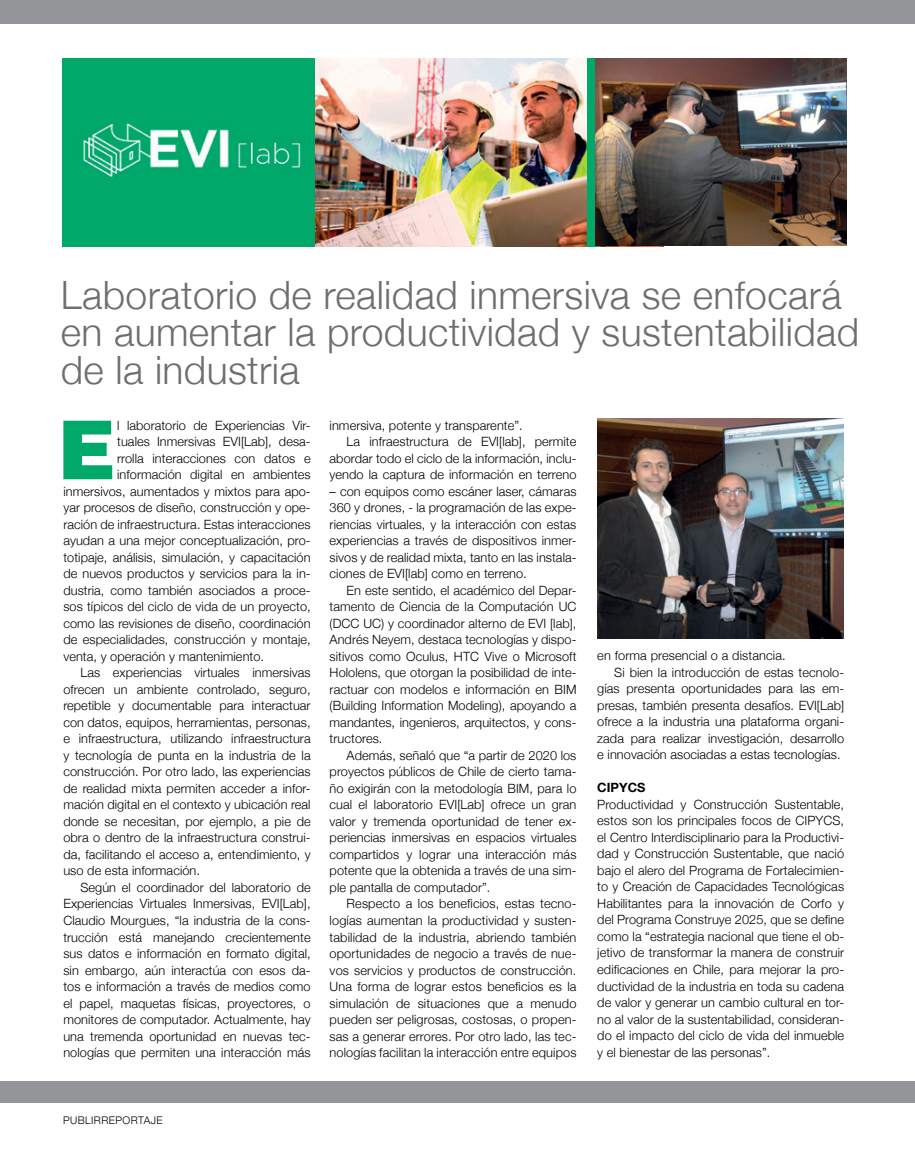
<style>
.page{position:relative;width:915px;height:1170px;background:#fff}
.page>*{position:absolute;margin:0;border:0;box-sizing:border-box;transform-origin:0 0}
.t1{font:900 82.65px "Helvetica";color:#00a869}
.t2{font:300 39px/37.5px "Helvetica Neue";letter-spacing:.01em;color:#6d6e71}
.t3{font:300 12.75px/16.5px "Helvetica Neue";letter-spacing:.005em;color:#000;text-align:justify}
.t4{font:700 12.75px "Helvetica Neue";letter-spacing:.005em;color:#000}
.t5{font:300 10.5px "Helvetica Neue";letter-spacing:.04em;color:#000}
</style>
<div class="page">
<div style="left:0;top:0;width:914px;height:24px;background:#939598"></div>
<div style="left:0;top:1080px;width:914px;height:22px;background:#939598"></div>
<img style="left:62px;top:58px;width:601px;height:188px">
<img style="left:315px;top:58px;width:272px;height:188px">
<div style="left:587px;top:58px;width:11px;height:188px;background:#00a869"></div>
<img style="left:595px;top:58px;width:251px;height:187px">
<img style="left:597px;top:418px;width:246px;height:221px">
<h2 class="t2" style="left:61px;top:273px;width:799px">Laboratorio de realidad inmersiva se enfocará en aumentar la productividad y sustentabilidad de la industria</h2>
<h1 class="t1" style="left:57px;top:400px;width:61px">E</h1>
<p class="t3" style="left:117px;top:416px;width:195px">l laboratorio de Experiencias Vir-</p>
<p class="t3" style="left:117px;top:432px;width:195px">tuales Inmersivas EVI[Lab], desa-</p>
<p class="t3" style="left:117px;top:449px;width:195px">rrolla interacciones con datos e</p>
<p class="t3" style="left:117px;top:465px;width:195px">información digital en ambientes</p>
<p class="t3" style="left:63px;top:482px;width:249px">inmersivos, aumentados y mixtos para apo-</p>
<p class="t3" style="left:63px;top:498px;width:249px">yar procesos de diseño, construcción y ope-</p>
<p class="t3" style="left:63px;top:515px;width:249px">ración de infraestructura. Estas interacciones</p>
<p class="t3" style="left:63px;top:531px;width:249px">ayudan a una mejor conceptualización, pro-</p>
<p class="t3" style="left:63px;top:548px;width:249px">totipaje, análisis, simulación, y capacitación</p>
<p class="t3" style="left:63px;top:564px;width:249px">de nuevos productos y servicios para la in-</p>
<p class="t3" style="left:63px;top:581px;width:249px">dustria, como también asociados a proce-</p>
<p class="t3" style="left:63px;top:597px;width:249px">sos típicos del ciclo de vida de un proyecto,</p>
<p class="t3" style="left:63px;top:614px;width:249px">como las revisiones de diseño, coordinación</p>
<p class="t3" style="left:63px;top:630px;width:249px">de especialidades, construcción y montaje,</p>
<p class="t3" style="left:63px;top:647px;width:202px">venta, y operación y mantenimiento.</p>
<p class="t3" style="left:80px;top:663px;width:232px">Las experiencias virtuales inmersivas</p>
<p class="t3" style="left:63px;top:680px;width:249px">ofrecen un ambiente controlado, seguro,</p>
<p class="t3" style="left:63px;top:696px;width:249px">repetible y documentable para interactuar</p>
<p class="t3" style="left:63px;top:713px;width:249px">con datos, equipos, herramientas, personas,</p>
<p class="t3" style="left:63px;top:729px;width:249px">e infraestructura, utilizando infraestructura</p>
<p class="t3" style="left:63px;top:746px;width:249px">y tecnología de punta en la industria de la</p>
<p class="t3" style="left:63px;top:762px;width:249px">construcción. Por otro lado, las experiencias</p>
<p class="t3" style="left:63px;top:779px;width:249px">de realidad mixta permiten acceder a infor-</p>
<p class="t3" style="left:63px;top:795px;width:249px">mación digital en el contexto y ubicación real</p>
<p class="t3" style="left:63px;top:812px;width:249px">donde se necesitan, por ejemplo, a pie de</p>
<p class="t3" style="left:63px;top:828px;width:249px">obra o dentro de la infraestructura construi-</p>
<p class="t3" style="left:63px;top:845px;width:249px">da, facilitando el acceso a, entendimiento, y</p>
<p class="t3" style="left:63px;top:861px;width:138px">uso de esta información.</p>
<p class="t3" style="left:80px;top:878px;width:232px">Según el coordinador del laboratorio de</p>
<p class="t3" style="left:63px;top:894px;width:249px">Experiencias Virtuales Inmersivas, EVI[Lab],</p>
<p class="t3" style="left:63px;top:911px;width:249px">Claudio Mourgues, “la industria de la cons-</p>
<p class="t3" style="left:63px;top:927px;width:249px">trucción está manejando crecientemente</p>
<p class="t3" style="left:63px;top:944px;width:249px">sus datos e información en formato digital,</p>
<p class="t3" style="left:63px;top:960px;width:249px">sin embargo, aún interactúa con esos da-</p>
<p class="t3" style="left:63px;top:977px;width:249px">tos e información a través de medios como</p>
<p class="t3" style="left:63px;top:993px;width:249px">el papel, maquetas físicas, proyectores, o</p>
<p class="t3" style="left:63px;top:1010px;width:249px">monitores de computador. Actualmente, hay</p>
<p class="t3" style="left:63px;top:1026px;width:249px">una tremenda oportunidad en nuevas tec-</p>
<p class="t3" style="left:63px;top:1043px;width:249px">nologías que permiten una interacción más</p>
<p class="t3" style="left:329px;top:416px;width:194px">inmersiva, potente y transparente”.</p>
<p class="t3" style="left:346px;top:432px;width:231px">La infraestructura de EVI[lab], permite</p>
<p class="t3" style="left:329px;top:449px;width:248px">abordar todo el ciclo de la información, inclu-</p>
<p class="t3" style="left:329px;top:465px;width:248px">yendo la captura de información en terreno</p>
<p class="t3" style="left:329px;top:482px;width:248px">– con equipos como escáner laser, cámaras 360 y drones, - la programación de las expe&shy;riencias virtuales, y la interacción con estas experiencias a través de dispositivos inmer&shy;sivos y de realidad mixta, tanto en las instala&shy;ciones de EVI[lab] como en terreno.</p>
<p class="t3" style="left:329px;top:581px;width:248px;text-indent:17px">En este sentido, el académico del Depar&shy;tamento de Ciencia de la Computación UC (DCC UC) y coordinador alterno de EVI [lab], Andrés Neyem, destaca tecnologías y dispo&shy;sitivos como Oculus, HTC Vive o Microsoft Hololens, que otorgan la posibilidad de inte&shy;ractuar con modelos e información en BIM (Building Information Modeling), apoyando a mandantes, ingenieros, arquitectos, y cons&shy;tructores.</p>
<p class="t3" style="left:329px;top:746px;width:248px;text-indent:17px">Además, señaló que “a partir de 2020 los proyectos públicos de Chile de cierto tama&shy;ño exigirán con la metodología BIM, para lo cual el laboratorio EVI[Lab] ofrece un gran valor y tremenda oportunidad de tener ex&shy;periencias inmersivas en espacios virtuales compartidos y lograr una interacción más potente que la obtenida a través de una sim&shy;ple pantalla de computador”.</p>
<p class="t3" style="left:329px;top:894px;width:248px;text-indent:17px">Respecto a los beneficios, estas tecno&shy;logías aumentan la productividad y susten&shy;tabilidad de la industria, abriendo también oportunidades de negocio a través de nue&shy;vos servicios y productos de construcción.<br>Una forma de lograr estos beneficios es la simulación de situaciones que a menudo pueden ser peligrosas, costosas, o propen&shy;sas a generar errores. Por otro lado, las tec&shy;nologías facilitan la interacción entre equipos</p>
<p class="t3" style="left:597px;top:646px;width:190px">en forma presencial o a distancia.</p>
<p class="t3" style="left:614px;top:663px;width:231px">Si bien la introducción de estas tecnolo-</p>
<p class="t3" style="left:597px;top:679px;width:248px">gías presenta oportunidades para las em-</p>
<p class="t3" style="left:597px;top:696px;width:248px">presas, también presenta desafíos. EVI[Lab]</p>
<p class="t3" style="left:597px;top:712px;width:248px">ofrece a la industria una plataforma organi-</p>
<p class="t3" style="left:597px;top:729px;width:248px">zada para realizar investigación, desarrollo</p>
<p class="t3" style="left:597px;top:745px;width:245px">e innovación asociadas a estas tecnologías.</p>
<p class="t4" style="left:597px;top:777px;width:50px">CIPYCS</p>
<p class="t3" style="left:597px;top:795px;width:248px">Productividad y Construcción Sustentable, estos son los principales focos de CIPYCS, el Centro Interdisciplinario para la Productivi&shy;dad y Construcción Sustentable, que nació bajo el alero del Programa de Fortalecimien&shy;to y Creación de Capacidades Tecnológicas Habilitantes para la innovación de Corfo y del Programa Construye 2025, que se define como la “estrategia nacional que tiene el ob&shy;jetivo de transformar la manera de construir edificaciones en Chile, para mejorar la pro&shy;ductividad de la industria en toda su cadena de valor y generar un cambio cultural en tor&shy;no al valor de la sustentabilidad, consideran&shy;do el impacto del ciclo de vida del inmueble y el bienestar de las personas”.</p>
<p class="t5" style="left:63px;top:1111px;width:46px">publi rRep</p>
<p class="t5" style="left:122px;top:1111px;width:41px">ortaje</p>
</div>
